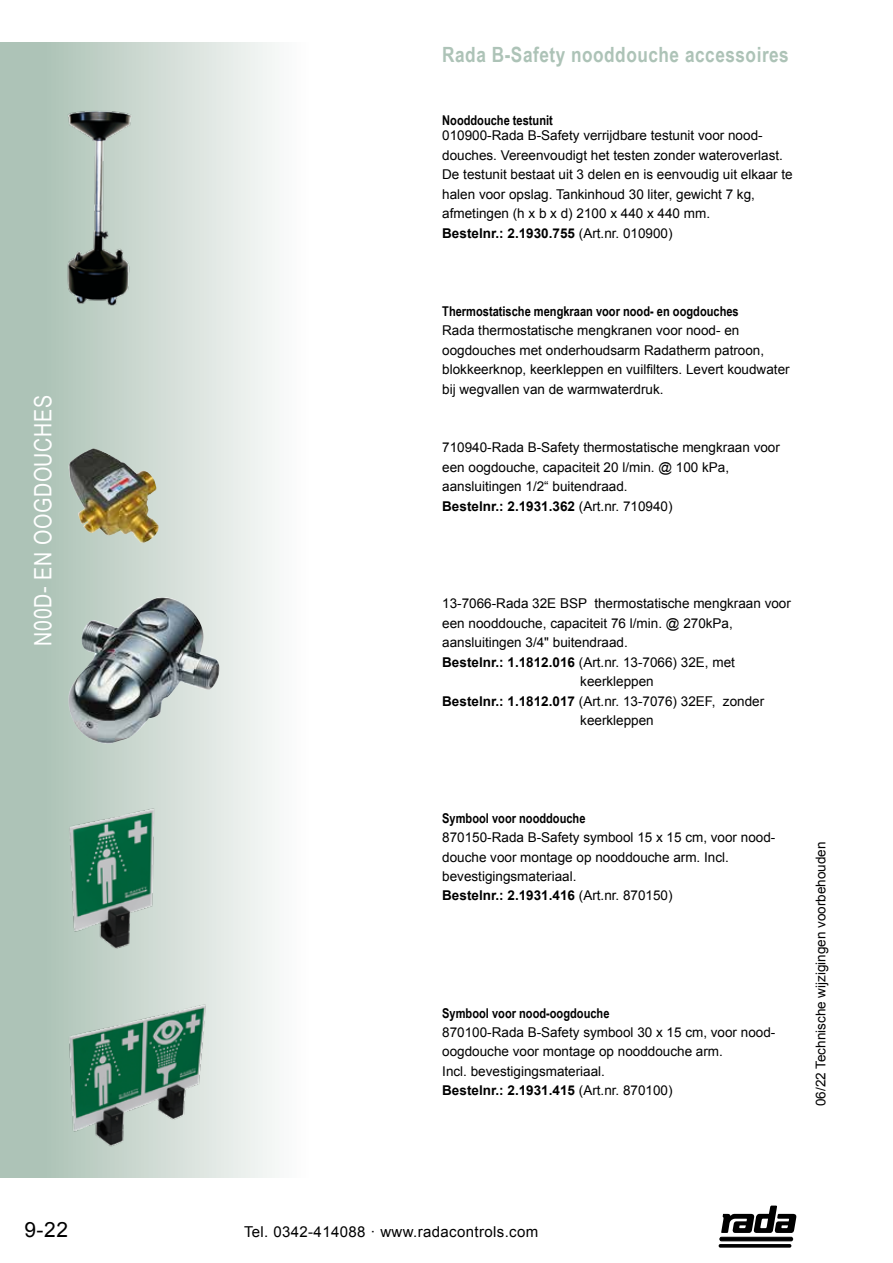
<style>
.page{position:relative;width:893px;height:1263px;background:#fff}
.page>*{position:absolute;margin:0;border:0;box-sizing:border-box;transform-origin:0 0}
.t1{font:24px "Arial Narrow";letter-spacing:.025em;color:#fff}
.t2{font:700 21px "Arial Narrow";letter-spacing:.025em;color:#adc3b7}
.t3{font:21px "Arial";color:#000}
.t4{font:15px "Arial";letter-spacing:.025em;color:#000}
.t5{font:13.5px/19.5px "Arial";color:#000}
.t6{font:700 13.5px "Arial Narrow";color:#000}
.s1{font-weight:700}
</style>
<div class="page">
<div style="left:0;top:43px;width:421px;height:1135px;background:linear-gradient(to right,#a9c0b3,#fff)"></div>
<div style="left:720px;top:1237px;width:73px;height:4px;background:#080808;border:1px solid #000;border-radius:2px"></div>
<hr style="left:719px;top:1244px;width:72px;height:3px;background:#000;border-radius:2px">
<svg style="left:721px;top:1205px;width:75px;height:28px"></svg>
<img style="left:40px;top:103px;width:162px;height:204px">
<img style="left:49px;top:983px;width:171px;height:171px">
<img style="left:32px;top:803px;width:149px;height:149px">
<img style="left:68px;top:597px;width:153px;height:147px">
<img style="left:68px;top:448px;width:91px;height:95px">
<h1 class="t1" style="left:25px;top:646px;width:252px;rotate:-90deg">N00D- EN OOGDOUCHES</h1>
<h2 class="t3" style="left:24px;top:1215px;width:45px">9-22</h2>
<h2 class="t2" style="left:442px;top:39px;width:348px">Rada B-Safety nooddouche accessoires</h2>
<p class="t6" style="left:442px;top:110px;width:112px">Nooddouche testunit</p>
<p class="t5" style="left:442px;top:125px;width:352px">010900-Rada B-Safety verrijdbare testunit voor nood&shy;douches. Vereenvoudigt het testen zonder wateroverlast.<br>De testunit bestaat uit 3 delen en is eenvoudig uit elkaar te halen voor opslag. Tankinhoud 30 liter, gewicht 7 kg, afmetingen (h x b x d) 2100 x 440 x 440 mm.<br><span class="s1">Bestelnr.: 2.1930.755</span> (Art.nr. 010900)</p>
<p class="t6" style="left:442px;top:301px;width:298px">Thermostatische mengkraan voor nood- en oogdouches</p>
<p class="t5" style="left:442px;top:320px;width:349px">Rada thermostatische mengkranen voor nood- en oogdouches met onderhoudsarm Radatherm patroon, blokkeerknop, keerkleppen en vuilfilters. Levert koudwater bij wegvallen van de warmwaterdruk.</p>
<p class="t5" style="left:442px;top:437px;width:339px">710940-Rada B-Safety thermostatische mengkraan voor een oogdouche, capaciteit 20 l/min. @ 100 kPa, aansluitingen 1/2“ buitendraad.<br><span class="s1">Bestelnr.: 2.1931.362</span> (Art.nr. 710940)</p>
<p class="t5" style="left:442px;top:593px;width:350px">13-7066-Rada 32E BSP thermostatische mengkraan voor</p>
<p class="t5" style="left:442px;top:613px;width:292px">een nooddouche, capaciteit 76 l/min. @ 270kPa,</p>
<p class="t5" style="left:442px;top:632px;width:187px">aansluitingen 3/4" buitendraad.</p>
<p class="t5" style="left:442px;top:652px;width:294px"><span class="s1">Bestelnr.: 1.1812.016</span> (Art.nr. 13-7066) 32E, met</p>
<p class="t5" style="left:580px;top:671px;width:75px">keerkleppen</p>
<p class="t5" style="left:442px;top:691px;width:323px"><span class="s1">Bestelnr.: 1.1812.017</span> (Art.nr. 13-7076) 32EF, zonder</p>
<p class="t5" style="left:580px;top:710px;width:75px">keerkleppen</p>
<p class="t6" style="left:442px;top:807px;width:145px">Symbool voor nooddouche</p>
<p class="t5" style="left:442px;top:827px;width:335px">870150-Rada B-Safety symbool 15 x 15 cm, voor nood&shy;douche voor montage op nooddouche arm. Incl. bevestigingsmateriaal.<br><span class="s1">Bestelnr.: 2.1931.416</span> (Art.nr. 870150)</p>
<p class="t6" style="left:442px;top:1002px;width:169px">Symbool voor nood-oogdouche</p>
<p class="t5" style="left:442px;top:1022px;width:335px">870100-Rada B-Safety symbool 30 x 15 cm, voor nood&shy;oogdouche voor montage op nooddouche arm.<br>Incl. bevestigingsmateriaal.<br><span class="s1">Bestelnr.: 2.1931.415</span> (Art.nr. 870100)</p>
<p class="t5" style="left:811px;top:1106px;width:266px;rotate:-90deg">06/22 Technische wijzigingen voorbehouden</p>
<p class="t4" style="left:244px;top:1222px;width:296px">Tel. 0342-414088 · www.radacontrols.com</p>
</div>
